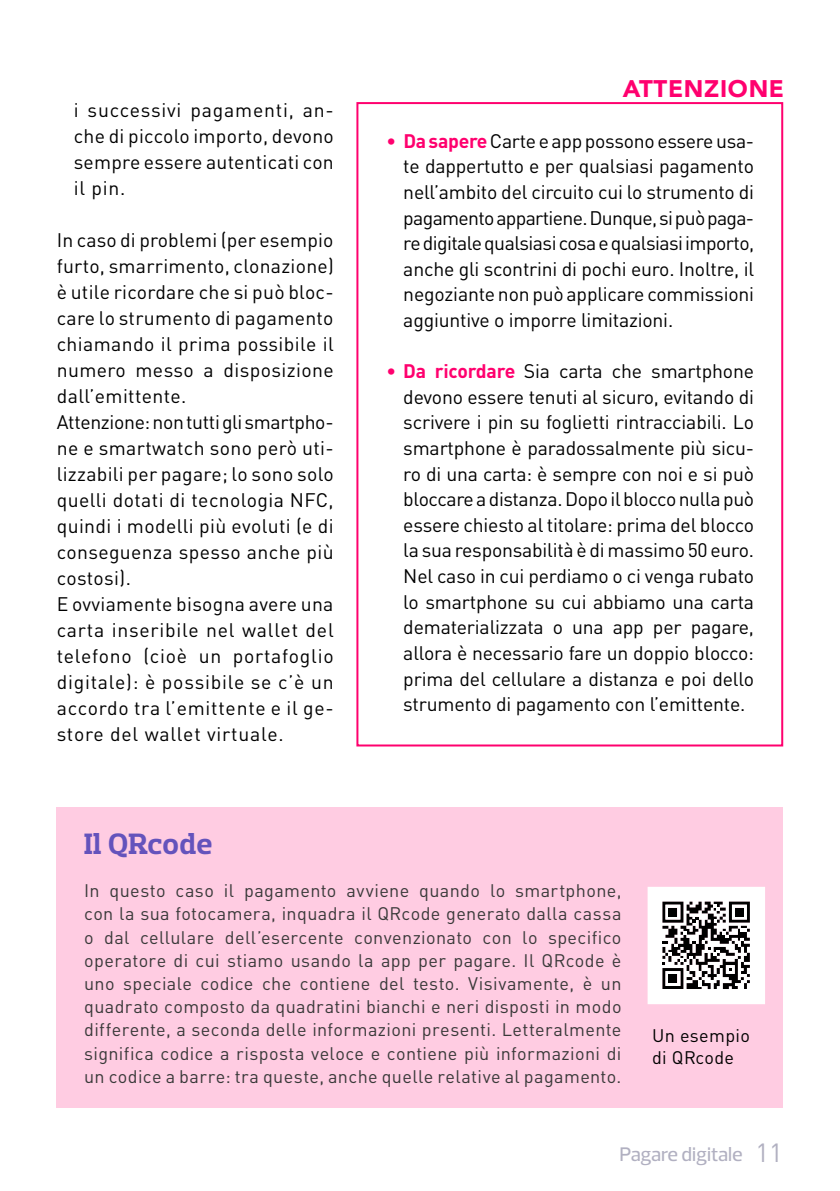
<style>
.page{position:relative;width:840px;height:1191px;background:#fff}
.page>*{position:absolute;margin:0;border:0;box-sizing:border-box;transform-origin:0 0}
.t1{font:700 30px "Prelo Slab";letter-spacing:.01em;color:#6453bc}
.t2{font:900 24px "Avenir";letter-spacing:.03em;color:#ff006e}
.t3{font:500 20px "Prelo";color:#b1b0c1}
.t4{font:19.4px/26px "DIN Pro";letter-spacing:.015em;color:#000;text-align:justify}
.t5{font:18px/23.2px "DIN Pro";letter-spacing:.02em;color:#393939;text-align:justify}
.t6{font:18px/22px "DIN Pro";letter-spacing:.02em;color:#000}
.s1{color:#ff006e}
.s2{font-weight:700;color:#ff006e}
.s3{font-family:"DIN Pro";font-weight:400;font-size:26px}
</style>
<div class="page">
<div style="left:57px;top:807px;width:725px;height:301px;background:#ffcce2"></div>
<div style="left:356px;top:102px;width:426px;height:644px;border:2px solid #ff006e"></div>
<svg style="left:647px;top:887px;width:117px;height:117px;background:#c0bcbe"></svg>
<div style="left:668px;top:974px;width:9px;height:9px;background:#000"></div>
<div style="left:734px;top:907px;width:9px;height:9px;background:#000"></div>
<div style="left:668px;top:907px;width:9px;height:9px;background:#000"></div>
<p class="t4" style="left:74px;top:95px;width:261px">i successivi pagamenti, an&shy;che di piccolo importo, devono sempre essere autenticati con il pin.</p>
<p class="t4" style="left:57px;top:225px;width:278px;text-align:left">In caso di problemi (per esempio furto, smarrimento, clonazione) è utile ricordare che si può bloc&shy;care lo strumento di pagamento chiamando il prima possibile il numero messo a disposizione dall’emittente.<br>Attenzione: non tutti gli smartpho&shy;ne e smartwatch sono però uti&shy;lizzabili per pagare; lo sono solo quelli dotati di tecnologia NFC, quindi i modelli più evoluti (e di conseguenza spesso anche più costosi).<br>E ovviamente bisogna avere una carta inseribile nel wallet del telefono (cioè un portafoglio digitale): è possibile se c’è un accordo tra l’emittente e il ge&shy;store del wallet virtuale.</p>
<p class="t2" style="left:622px;top:68px;width:163px">ATTENZIONE</p>
<p class="t4" style="left:403px;top:126px;width:352px;text-indent:-17px"><span class="s1">•</span> <span class="s2">Da sapere</span>Carte e app possono essere usa&shy;te dappertutto e per qualsiasi pagamento nell’ambito del circuito cui lo strumento di pagamento appartiene. Dunque, si può paga&shy;re digitale qualsiasi cosa e qualsiasi importo, anche gli scontrini di pochi euro. Inoltre, il negoziante non può applicare commissioni aggiuntive o imporre limitazioni.</p>
<p class="t4" style="left:403px;top:356px;width:352px;text-indent:-17px"><span class="s1">•</span> <span class="s2">Da ricordare</span> Sia carta che smartphone devono essere tenuti al sicuro, evitando di scrivere i pin su foglietti rintracciabili. Lo smartphone è paradossalmente più sicu&shy;ro di una carta: è sempre con noi e si può bloccare a distanza. Dopo il blocco nulla può essere chiesto al titolare: prima del blocco la sua responsabilità è di massimo 50 euro.<br>Nel caso in cui perdiamo o ci venga rubato lo smartphone su cui abbiamo una carta dematerializzata o una app per pagare, allora è necessario fare un doppio blocco: prima del cellulare a distanza e poi dello strumento di pagamento con l’emittente.</p>
<h1 class="t1" style="left:84px;top:825px;width:129px">Il QRcode</h1>
<p class="t5" style="left:84px;top:877px;width:538px">In questo caso il pagamento avviene quando lo smartphone, con la sua fotocamera, inquadra il QRcode generato dalla cassa o dal cellulare dell’esercente convenzionato con lo specifico operatore di cui stiamo usando la app per pagare. Il QRcode è uno speciale codice che contiene del testo. Visivamente, è un quadrato composto da quadratini bianchi e neri disposti in modo differente, a seconda delle informazioni presenti. Letteralmente significa codice a risposta veloce e contiene più informazioni di un codice a barre: tra queste, anche quelle relative al pagamento.</p>
<p class="t6" style="left:651px;top:1022px;width:99px">Un esempio di QRcode</p>
<p class="t3" style="left:619px;top:1141px;width:164px">Pagare digitale <span class="s3">11</span></p>
</div>
